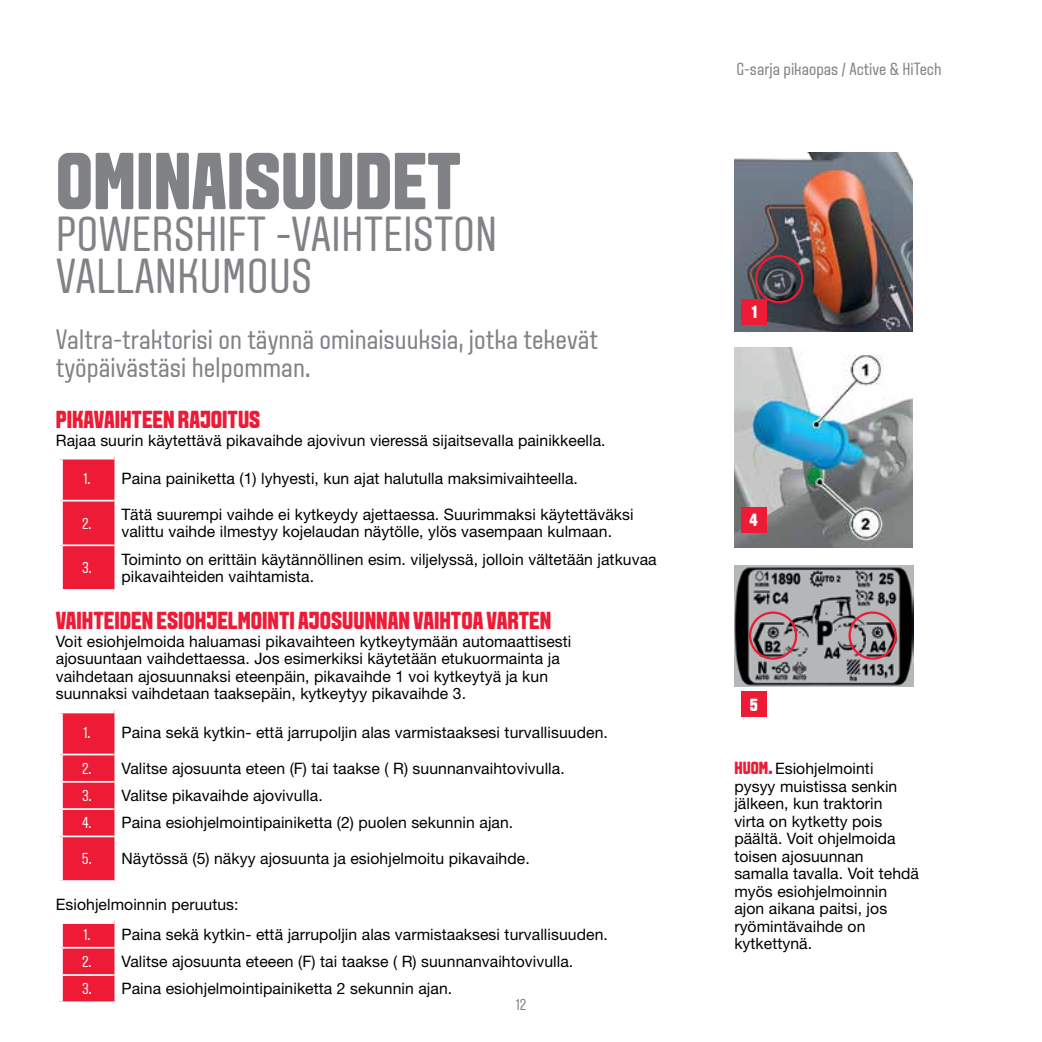
<style>
.page{position:relative;width:1042px;height:1042px;background:#fff}
.page>*{position:absolute;margin:0;border:0;box-sizing:border-box;transform-origin:0 0}
.t1{font:800 80.5px "VALTRA Aveny T";color:#808285}
.t2{font:49px/42px "VALTRA Aveny T";color:#808285}
.t3{font:28px/28px "VALTRA Aveny T";color:#808285}
.t4{font:800 24.5px "VALTRA Aveny T";color:#ed1b36}
.t5{font:17.5px "VALTRA Aveny T";color:#808285}
.t6{font:800 17.5px "VALTRA Aveny T";color:#fff}
.t7{font:15.75px/17.5px "Helvetica Neue LT Std";letter-spacing:.005em;color:#000}
.t8{font:15.75px "VALTRA Aveny T";color:#fff}
.t9{font:15.75px "VALTRA Aveny T";color:#808285}
.s1{font-family:"VALTRA Aveny T";color:#fff}
.s2{font-family:"VALTRA Aveny T";font-weight:800;font-size:17.5px;color:#ed1b36}
</style>
<div class="page">
<img style="left:734px;top:566px;width:179px;height:120px">
<img style="left:734px;top:347px;width:179px;height:200px">
<div style="left:741px;top:507px;width:25px;height:25px;background:#ed1b36"></div>
<img style="left:734px;top:153px;width:179px;height:178px">
<div style="left:741px;top:299px;width:26px;height:25px;background:#ed1b36"></div>
<div style="left:741px;top:691px;width:25px;height:26px;background:#ed1b36"></div>
<div style="left:755px;top:255px;width:48px;height:48px;border:2px solid #ed1b36;border-radius:50%"></div>
<div style="left:749px;top:611px;width:48px;height:49px;border:2px solid #ed1b36;border-radius:50%"></div>
<div style="left:848px;top:611px;width:49px;height:49px;border:2px solid #ed1b36;border-radius:50%"></div>
<div style="left:63px;top:459px;width:51px;height:130px;background:#ed1b36"></div>
<hr style="left:63px;top:500px;width:51px;height:1px;background:#fff">
<hr style="left:63px;top:544px;width:51px;height:2px;background:#fff">
<div style="left:63px;top:713px;width:51px;height:167px;background:#ed1b36"></div>
<hr style="left:63px;top:753px;width:51px;height:2px;background:#fff">
<hr style="left:63px;top:781px;width:51px;height:2px;background:#fff">
<hr style="left:63px;top:808px;width:51px;height:2px;background:#fff">
<hr style="left:63px;top:835px;width:51px;height:2px;background:#fff">
<div style="left:63px;top:924px;width:51px;height:77px;background:#ed1b36"></div>
<hr style="left:63px;top:947px;width:51px;height:1px;background:#fff">
<hr style="left:63px;top:974px;width:51px;height:2px;background:#fff">
<h1 class="t1" style="left:56px;top:129px;width:407px">OMINAISUUDET</h1>
<h2 class="t2" style="left:56px;top:213px;width:443px">POWERSHIFT -VAIHTEISTON<br>VALLANKUMOUS</h2>
<h3 class="t3" style="left:56px;top:325px;width:543px">Valtra-traktorisi on täynnä ominaisuuksia, jotka tekevät työpäivästäsi helpomman.</h3>
<h3 class="t4" style="left:56px;top:403px;width:206px">PIKAVAIHTEEN RAJOITUS</h3>
<p class="t7" style="left:56px;top:431px;width:551px">Rajaa suurin käytettävä pikavaihde ajovivun vieressä sijaitsevalla painikkeella.</p>
<p class="t7" style="left:83px;top:469px;width:496px"><span class="s1">1.</span> Paina painiketta (1) lyhyesti, kun ajat halutulla maksimivaihteella.</p>
<p class="t8" style="left:82px;top:513px;width:11px">2.</p>
<p class="t7" style="left:121px;top:505px;width:514px">Tätä suurempi vaihde ei kytkeydy ajettaessa. Suurimmaksi käytettäväksi valittu vaihde ilmestyy kojelaudan näytölle, ylös vasempaan kulmaan.</p>
<p class="t8" style="left:82px;top:557px;width:11px">3.</p>
<p class="t7" style="left:121px;top:550px;width:537px">Toiminto on erittäin käytännöllinen esim. viljelyssä, jolloin vältetään jatkuvaa pikavaihteiden vaihtamista.</p>
<h3 class="t4" style="left:56px;top:605px;width:497px">VAIHTEIDEN ESIOHJELMOINTI AJOSUUNNAN VAIHTOA VARTEN</h3>
<p class="t7" style="left:56px;top:632px;width:517px">Voit esiohjelmoida haluamasi pikavaihteen kytkeytymään automaattisesti ajosuuntaan vaihdettaessa. Jos esimerkiksi käytetään etukuormainta ja vaihdetaan ajosuunnaksi eteenpäin, pikavaihde 1 voi kytkeytyä ja kun suunnaksi vaihdetaan taaksepäin, kytkeytyy pikavaihde 3.</p>
<p class="t7" style="left:83px;top:723px;width:526px"><span class="s1">1.</span> Paina sekä kytkin- että jarrupoljin alas varmistaaksesi turvallisuuden.</p>
<p class="t7" style="left:82px;top:759px;width:484px"><span class="s1">2.</span> Valitse ajosuunta eteen (F) tai taakse ( R) suunnanvaihtovivulla.</p>
<p class="t7" style="left:82px;top:786px;width:242px"><span class="s1">3.</span> Valitse pikavaihde ajovivulla.</p>
<p class="t7" style="left:82px;top:814px;width:433px"><span class="s1">4.</span> Paina esiohjelmointipainiketta (2) puolen sekunnin ajan.</p>
<p class="t7" style="left:82px;top:850px;width:449px"><span class="s1">5.</span> Näytössä (5) näkyy ajosuunta ja esiohjelmoitu pikavaihde.</p>
<p class="t7" style="left:56px;top:895px;width:184px">Esiohjelmoinnin peruutus:</p>
<p class="t7" style="left:83px;top:925px;width:526px"><span class="s1">1.</span> Paina sekä kytkin- että jarrupoljin alas varmistaaksesi turvallisuuden.</p>
<p class="t7" style="left:82px;top:952px;width:493px"><span class="s1">2.</span> Valitse ajosuunta eteeen (F) tai taakse ( R) suunnanvaihtovivulla.</p>
<p class="t7" style="left:82px;top:979px;width:372px"><span class="s1">3.</span> Paina esiohjelmointipainiketta 2 sekunnin ajan.</p>
<p class="t9" style="left:516px;top:994px;width:12px">12</p>
<p class="t5" style="left:736px;top:58px;width:207px">G-sarja pikaopas / Active &amp; HiTech</p>
<p class="t6" style="left:751px;top:300px;width:7px">1</p>
<p class="t6" style="left:749px;top:508px;width:10px">4</p>
<p class="t6" style="left:750px;top:693px;width:10px">5</p>
<p class="t7" style="left:734px;top:760px;width:186px"><span class="s2">HUOM.</span> Esiohjelmointi<br>pysyy muistissa senkin jälkeen, kun traktorin<br>virta on kytketty pois päältä. Voit ohjelmoida toisen ajosuunnan samalla tavalla. Voit tehdä myös esiohjelmoinnin ajon aikana paitsi, jos ryömintävaihde on kytkettynä.</p>
</div>
